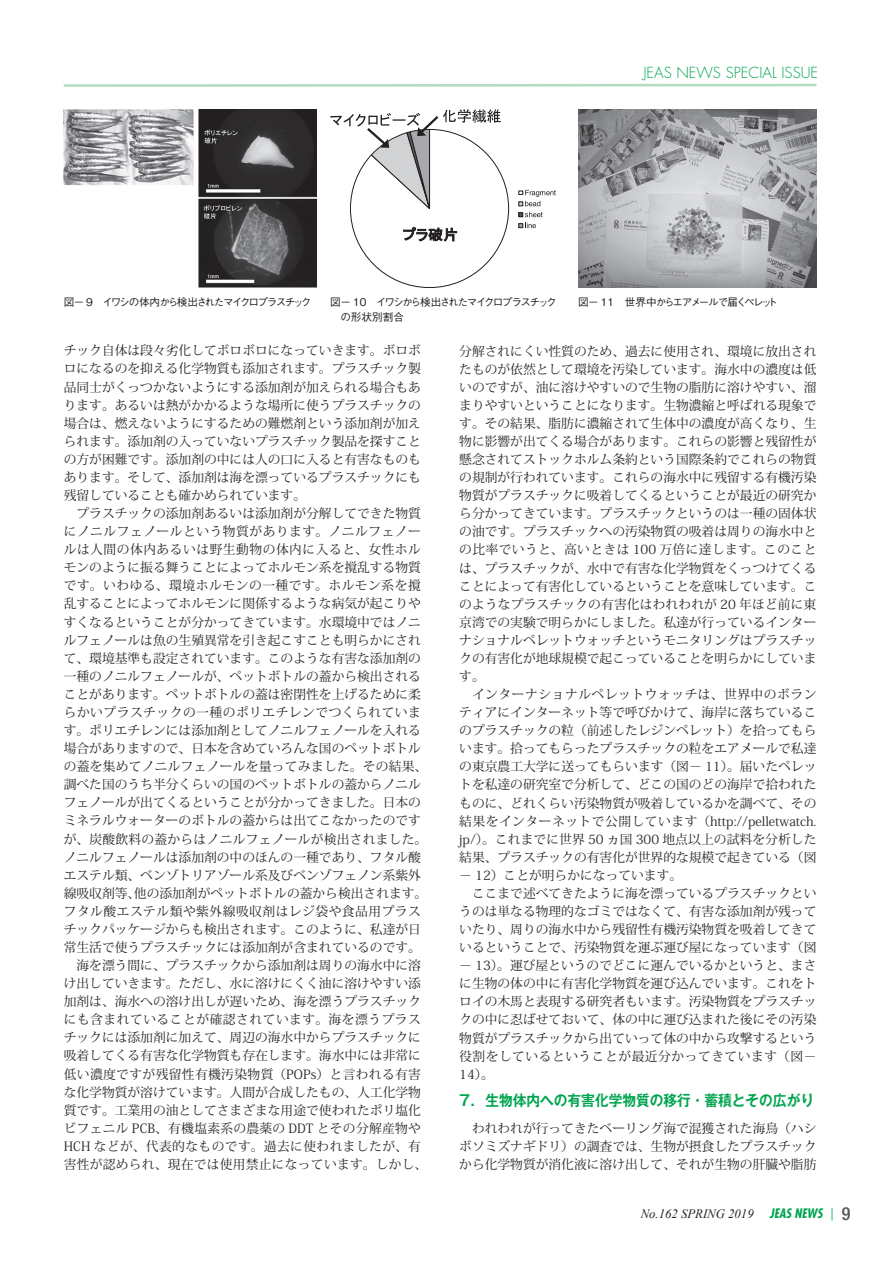
<style>
.page{position:relative;width:893px;height:1263px;background:#fff}
.page>*{position:absolute;margin:0;border:0;box-sizing:border-box;transform-origin:0 0}
.t1{font:700 14.85px "Gothic MB101 Pr 6 N De";color:#00a54f}
.t2{font:300 14.85px "Futura Std";color:#00a54f}
.t3{font:12.75px/18.1px "Koz Min Pro";color:#231f20;text-align:justify}
.t4{font:italic 12.75px "Times New Roman";color:#231f20}
.t5{font:500 10.65px/14.9px "Gothic BBB Pr 6 N";letter-spacing:-.155em;color:#231f20}
.s1{font-family:"Futura Std";font-weight:700;font-stretch:condensed;color:#00a54f}
.s2{font-family:"Shin Go Pr 6 N";font-weight:700;font-style:normal;color:#65c18b}
.s3{font-family:"Helvetica Neue LT Std";font-weight:500;font-style:normal;font-stretch:condensed;font-size:18px;color:#57585a}
</style>
<div class="page">
<svg style="left:63px;top:83px;width:754px;height:4px"></svg>
<svg style="left:518px;top:190px;width:38px;height:16px"></svg>
<svg style="left:518px;top:212px;width:25px;height:5px"></svg>
<svg style="left:518px;top:223px;width:18px;height:5px"></svg>
<svg style="left:330px;top:109px;width:179px;height:179px"></svg>
<img style="left:64px;top:109px;width:252px;height:179px">
<img style="left:578px;top:109px;width:238px;height:179px">
<p class="t2" style="left:643px;top:63px;width:176px">JEAS NEWS SPECIAL ISSUE</p>
<p class="t5" style="left:64px;top:294px;width:249px">図－ 9　イワシの体内から検出されたマイクロプラスチック</p>
<p class="t5" style="left:578px;top:294px;width:201px">図－ 11　世界中からエアメールで届くペレット</p>
<p class="t5" style="left:341px;top:294px;width:218px;text-indent:-10px">図－ 10　イワシから検出されたマイクロプラスチックの形状別割合</p>
<p class="t3" style="left:64px;top:341px;width:359px">チック自体は段々劣化してボロボロになっていきます。ボロボロになるのを抑える化学物質も添加されます。プラスチック製品同士がくっつかないようにする添加剤が加えられる場合もあります。あるいは熱がかかるような場所に使うプラスチックの場合は、燃えないようにするための難燃剤という添加剤が加えられます。添加剤の入っていないプラスチック製品を探すことの方が困難です。添加剤の中には人の口に入ると有害なものもあります。そして、添加剤は海を漂っているプラスチックにも残留していることも確かめられています。</p>
<p class="t3" style="left:64px;top:504px;width:365px;text-align:center">プラスチックの添加剤あるいは添加剤が分解してできた物質<br>にノニルフェノールという物質があります。ノニルフェノールは人間の体内あるいは野生動物の体内に入ると、女性ホルモンのように振る舞うことによってホルモン系を撹乱する物質です。いわゆる、環境ホルモンの一種です。ホルモン系を撹乱することによってホルモンに関係するような病気が起こりやすくなるということが分かってきています。水環境中ではノニルフェノールは魚の生殖異常を引き起こすことも明らかにされて、環境基準も設定されています。このような有害な添加剤の一種のノニルフェノールが、ペットボトルの蓋から検出されることがあります。ペットボトルの蓋は密閉性を上げるために柔らかいプラスチックの一種のポリエチレンでつくられています。ポリエチレンには添加剤としてノニルフェノールを入れる場合がありますので、日本を含めていろんな国のペットボトルの蓋を集めてノニルフェノールを量ってみました。その結果、調べた国のうち半分くらいの国のペットボトルの蓋からノニルフェノールが出てくるということが分かってきました。日本のミネラルウォーターのボトルの蓋からは出てこなかったのですが、炭酸飲料の蓋からはノニルフェノールが検出されました。ノニルフェノールは添加剤の中のほんの一種であり、フタル酸エステル類、ベンゾトリアゾール系及びベンゾフェノン系紫外線吸収剤等、他の添加剤がペットボトルの蓋から検出されます。フタル酸エステル類や紫外線吸収剤はレジ袋や食品用プラスチックパッケージからも検出されます。このように、私達が日常生活で使うプラスチックには添加剤が含まれているのです。海を漂う間に、プラスチックから添加剤は周りの海水中に溶<br>け出していきます。ただし、水に溶けにくく油に溶けやすい添加剤は、海水への溶け出しが遅いため、海を漂うプラスチックにも含まれていることが確認されています。海を漂うプラスチックには添加剤に加えて、周辺の海水中からプラスチックに吸着してくる有害な化学物質も存在します。海水中には非常に低い濃度ですが残留性有機汚染物質（POPs）と言われる有害な化学物質が溶けています。人間が合成したもの、人工化学物質です。工業用の油としてさまざまな用途で使われたポリ塩化ビフェニル PCB、有機塩素系の農薬の DDT とその分解産物や<br>HCH などが、代表的なものです。過去に使われましたが、有害性が認められ、現在では使用禁止になっています。しかし、</p>
<p class="t3" style="left:459px;top:341px;width:359px">分解されにくい性質のため、過去に使用され、環境に放出されたものが依然として環境を汚染しています。海水中の濃度は低いのですが、油に溶けやすいので生物の脂肪に溶けやすい、溜まりやすいということになります。生物濃縮と呼ばれる現象です。その結果、脂肪に濃縮されて生体中の濃度が高くなり、生物に影響が出てくる場合があります。これらの影響と残留性が懸念されてストックホルム条約という国際条約でこれらの物質の規制が行われています。これらの海水中に残留する有機汚染物質がプラスチックに吸着してくるということが最近の研究から分かってきています。プラスチックというのは一種の固体状の油です。プラスチックへの汚染物質の吸着は周りの海水中との比率でいうと、高いときは 100 万倍に達します。このことは、プラスチックが、水中で有害な化学物質をくっつけてくることによって有害化しているということを意味しています。このようなプラスチックの有害化はわれわれが 20 年ほど前に東京湾での実験で明らかにしました。私達が行っているインターナショナルペレットウォッチというモニタリングはプラスチックの有害化が地球規模で起こっていることを明らかにしています。</p>
<p class="t3" style="left:459px;top:685px;width:359px;text-indent:13px">インターナショナルペレットウォッチは、世界中のボランティアにインターネット等で呼びかけて、海岸に落ちているこのプラスチックの粒（前述したレジンペレット）を拾ってもらいます。拾ってもらったプラスチックの粒をエアメールで私達の東京農工大学に送ってもらいます（図－ 11）。届いたペレットを私達の研究室で分析して、どこの国のどの海岸で拾われたものに、どれくらい汚染物質が吸着しているかを調べて、その結果をインターネットで公開しています（http://pelletwatch. jp/）。これまでに世界 50 ヵ国 300 地点以上の試料を分析した結果、プラスチックの有害化が世界的な規模で起きている（図－ 12）ことが明らかになっています。</p>
<p class="t3" style="left:459px;top:884px;width:359px;text-indent:13px">ここまで述べてきたように海を漂っているプラスチックというのは単なる物理的なゴミではなくて、有害な添加剤が残っていたり、周りの海水中から残留性有機汚染物質を吸着してきているということで、汚染物質を運ぶ運び屋になっています（図－ 13）。運び屋というのでどこに運んでいるかというと、まさに生物の体の中に有害化学物質を運び込んでいます。これをトロイの木馬と表現する研究者もいます。汚染物質をプラスチックの中に忍ばせておいて、体の中に運び込まれた後にその汚染物質がプラスチックから出ていって体の中から攻撃するという役割をしているということが最近分かってきています（図－14）。</p>
<p class="t1" style="left:459px;top:1088px;width:356px">7．生物体内への有害化学物質の移行・蓄積とその広がり</p>
<p class="t3" style="left:459px;top:1118px;width:359px;text-indent:13px">われわれが行ってきたベーリング海で混獲された海鳥（ハシボソミズナギドリ）の調査では、生物が摂食したプラスチックから化学物質が消化液に溶け出して、それが生物の肝臓や脂肪</p>
<p class="t4" style="left:641px;top:1205px;width:211px">No.162 SPRING 2019 <span class="s1">JEAS NEWS</span> <span class="s2">｜</span> <span class="s3">9</span></p>
</div>
